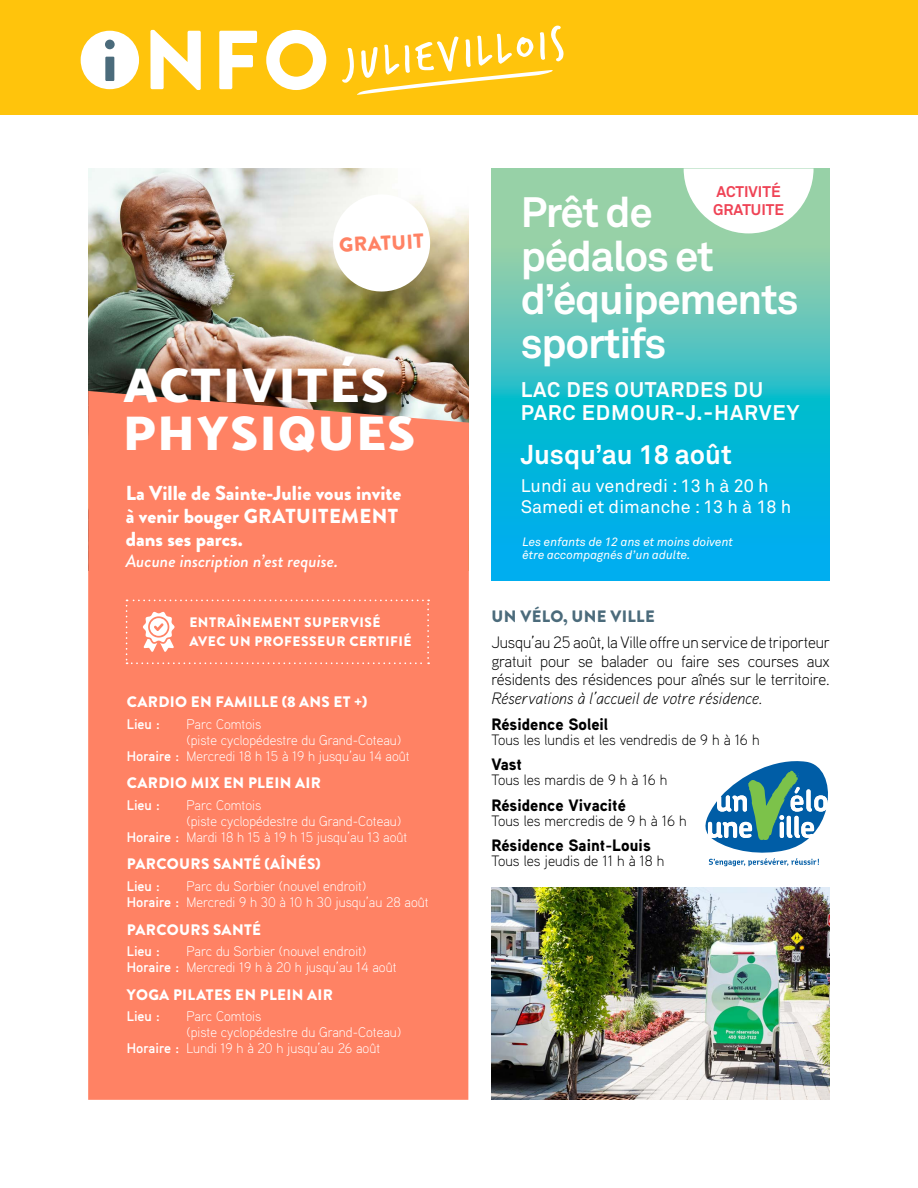
<style>
.page{position:relative;width:918px;height:1188px;background:#fff}
.page>*{position:absolute;margin:0;border:0;box-sizing:border-box;transform-origin:0 0}
.t1{font:900 83.55px "Brandon Grotesque";color:#fff}
.t2{font:900 49.05px/48px "Catamaran";letter-spacing:.04em;color:#fff}
.t3{font:47.1px "Trash Hand";color:#fff}
.t4{font:700 42px/43.5px "Akkurat Pro";letter-spacing:-.03em;color:#fff}
.t5{font:700 27px "Akkurat Pro";color:#fff}
.t6{font:700 21px/22.5px "Akkurat Pro";letter-spacing:.04em;color:#fff}
.t7{font:900 20.25px/22.8px "Brandon Grotesque";color:#fff}
.t8{font:900 20.25px "Brandon Grotesque";color:#ff8264}
.t9{font:18px/21px "Akkurat Pro";color:#fff}
.t10{font:italic 500 17.7px "Brandon Grotesque";color:#fff}
.t11{font:300 16.5px/18.8px "Aaux Pro";letter-spacing:-.01em;color:#000;text-align:justify}
.t12{font:900 16.5px "Aaux Pro";color:#000}
.t13{font:italic 300 16.5px "Aaux Pro";letter-spacing:-.01em;color:#000}
.t14{font:900 16.5px "Brandon Grotesque";letter-spacing:.02em;color:#4b6b7b}
.t15{font:700 15.3px/18.3px "Akkurat Pro";color:#ef4355}
.t16{font:900 15.15px "Brandon Grotesque";letter-spacing:.02em;color:#fff}
.t17{font:300 15px "Aaux Pro";color:#000}
.t18{font:300 13.95px/15.9px "Aaux Pro";color:#fff;text-align:center}
.t19{font:700 13.95px "Aaux Pro";color:#fff}
.t20{font:900 13.8px/18.9px "Brandon Grotesque";letter-spacing:.04em;color:#fff}
.t21{font:italic 12px/13.5px "Akkurat Pro";color:#fff}
.s1{font-size:60.9px;color:#4b6b7b}
.s2{font-weight:700}
</style>
<div class="page">
<div style="left:0;top:0;width:918px;height:114px;background:#ffc40c"></div>
<div style="left:81px;top:31px;width:58px;height:58px;background:#fff;border-radius:50%"></div>
<svg style="left:357px;top:70px;width:196px;height:25px"></svg>
<img style="left:88px;top:168px;width:381px;height:223px">
<div style="left:88px;top:391px;width:381px;height:709px;background:#ff8264"></div>
<svg style="left:332px;top:193px;width:99px;height:100px"></svg>
<svg style="left:126px;top:600px;width:303px;height:64px;background:#ff886b"></svg>
<svg style="left:491px;top:168px;width:339px;height:412px;background:#3abfc9"></svg>
<svg style="left:684px;top:168px;width:130px;height:65px"></svg>
<img style="left:491px;top:888px;width:339px;height:212px">
<svg style="left:705px;top:761px;width:123px;height:105px"></svg>
<h1 class="t1" style="left:102px;top:1px;width:229px"><span class="s1">i</span> NFO</h1>
<h3 class="t3" style="left:343px;top:42px;width:221px;rotate:-6deg">juliEvillois</h3>
<h3 class="t8" style="left:338px;top:231px;width:86px;rotate:-3deg">GRATUIT</h3>
<h2 class="t2" style="left:123px;top:362px;width:293px">ACTIVITÉS<br>PHYSIQUES</h2>
<h3 class="t7" style="left:126px;top:482px;width:277px">La Ville de Sainte-Julie vous invite à venir bouger GRATUITEMENT dans ses parcs.</h3>
<p class="t10" style="left:126px;top:549px;width:214px">Aucune inscription n’est requise.</p>
<p class="t20" style="left:189px;top:613px;width:224px">ENTRAÎNEMENT SUPERVISÉ<br>AVEC UN PROFESSEUR CERTIFIÉ</p>
<p class="t16" style="left:127px;top:691px;width:242px">CARDIO EN FAMILLE (8 ANS ET +)</p>
<p class="t19" style="left:127px;top:715px;width:35px">Lieu :</p>
<p class="t18" style="left:186px;top:716px;width:76px">Parc Comtois</p>
<p class="t18" style="left:186px;top:731px;width:216px">(piste cyclopédestre du Grand-Coteau)</p>
<p class="t18" style="left:127px;top:747px;width:284px"><span class="s2">Horaire :</span> Mercredi 18 h 15 à 19 h jusqu’au 14 août</p>
<p class="t16" style="left:127px;top:772px;width:196px">CARDIO MIX EN PLEIN AIR</p>
<p class="t19" style="left:127px;top:796px;width:35px">Lieu :</p>
<p class="t18" style="left:186px;top:797px;width:76px">Parc Comtois</p>
<p class="t18" style="left:186px;top:813px;width:216px">(piste cyclopédestre du Grand-Coteau)</p>
<p class="t18" style="left:127px;top:828px;width:282px"><span class="s2">Horaire :</span> Mardi 18 h 15 à 19 h 15 jusqu’au 13 août</p>
<p class="t16" style="left:127px;top:854px;width:195px">PARCOURS SANTÉ (AÎNÉS)</p>
<p class="t19" style="left:127px;top:877px;width:35px">Lieu :</p>
<p class="t18" style="left:127px;top:878px;width:303px">Parc du Sorbier (nouvel endroit)<br><span class="s2">Horaire :</span> Mercredi 9 h 30 à 10 h 30 jusqu’au 28 août</p>
<p class="t16" style="left:127px;top:919px;width:136px">PARCOURS SANTÉ</p>
<p class="t19" style="left:127px;top:942px;width:35px">Lieu :</p>
<p class="t18" style="left:127px;top:943px;width:271px;text-align:left;text-indent:60px">Parc du Sorbier (nouvel endroit)<br><span class="s2">Horaire :</span> Mercredi 19 h à 20 h jusqu’au 14 août</p>
<p class="t16" style="left:127px;top:984px;width:207px">YOGA PILATES EN PLEIN AIR</p>
<p class="t19" style="left:127px;top:1008px;width:35px">Lieu :</p>
<p class="t18" style="left:186px;top:1008px;width:76px">Parc Comtois</p>
<p class="t18" style="left:186px;top:1024px;width:216px">(piste cyclopédestre du Grand-Coteau)</p>
<p class="t18" style="left:127px;top:1040px;width:255px"><span class="s2">Horaire :</span> Lundi 19 h à 20 h jusqu’au 26 août</p>
<p class="t15" style="left:713px;top:182px;width:73px">ACTIVITÉ<br>GRATUITE</p>
<h3 class="t4" style="left:521px;top:191px;width:279px">Prêt de pédalos et d’équipements sportifs</h3>
<h3 class="t6" style="left:521px;top:379px;width:280px">LAC DES OUTARDES DU<br>PARC EDMOUR-J.-HARVEY</h3>
<h3 class="t5" style="left:521px;top:438px;width:213px">Jusqu’au 18 août</h3>
<p class="t9" style="left:521px;top:476px;width:272px">Lundi au vendredi : 13 h à 20 h<br>Samedi et dimanche : 13 h à 18 h</p>
<p class="t21" style="left:522px;top:535px;width:212px">Les enfants de 12 ans et moins doivent être accompagnés d’un adulte.</p>
<p class="t14" style="left:492px;top:605px;width:165px">UN VÉLO, UNE VILLE</p>
<p class="t11" style="left:491px;top:632px;width:340px">Jusqu’au 25 août, la Ville offre un service de triporteur gratuit pour se balader ou faire ses courses aux résidents des résidences pour aînés sur le territoire.</p>
<p class="t13" style="left:491px;top:688px;width:272px">Réservations à l’accueil de votre résidence.</p>
<p class="t12" style="left:491px;top:713px;width:118px">Résidence Soleil</p>
<p class="t17" style="left:491px;top:730px;width:270px">Tous les lundis et les vendredis de 9 h à 16 h</p>
<p class="t12" style="left:491px;top:754px;width:32px">Vast</p>
<p class="t17" style="left:491px;top:770px;width:177px">Tous les mardis de 9 h à 16 h</p>
<p class="t12" style="left:491px;top:794px;width:136px">Résidence Vivacité</p>
<p class="t17" style="left:491px;top:811px;width:197px">Tous les mercredis de 9 h à 16 h</p>
<p class="t12" style="left:491px;top:835px;width:161px">Résidence Saint-Louis</p>
<p class="t17" style="left:491px;top:851px;width:175px">Tous les jeudis de 11 h à 18 h</p>
</div>
